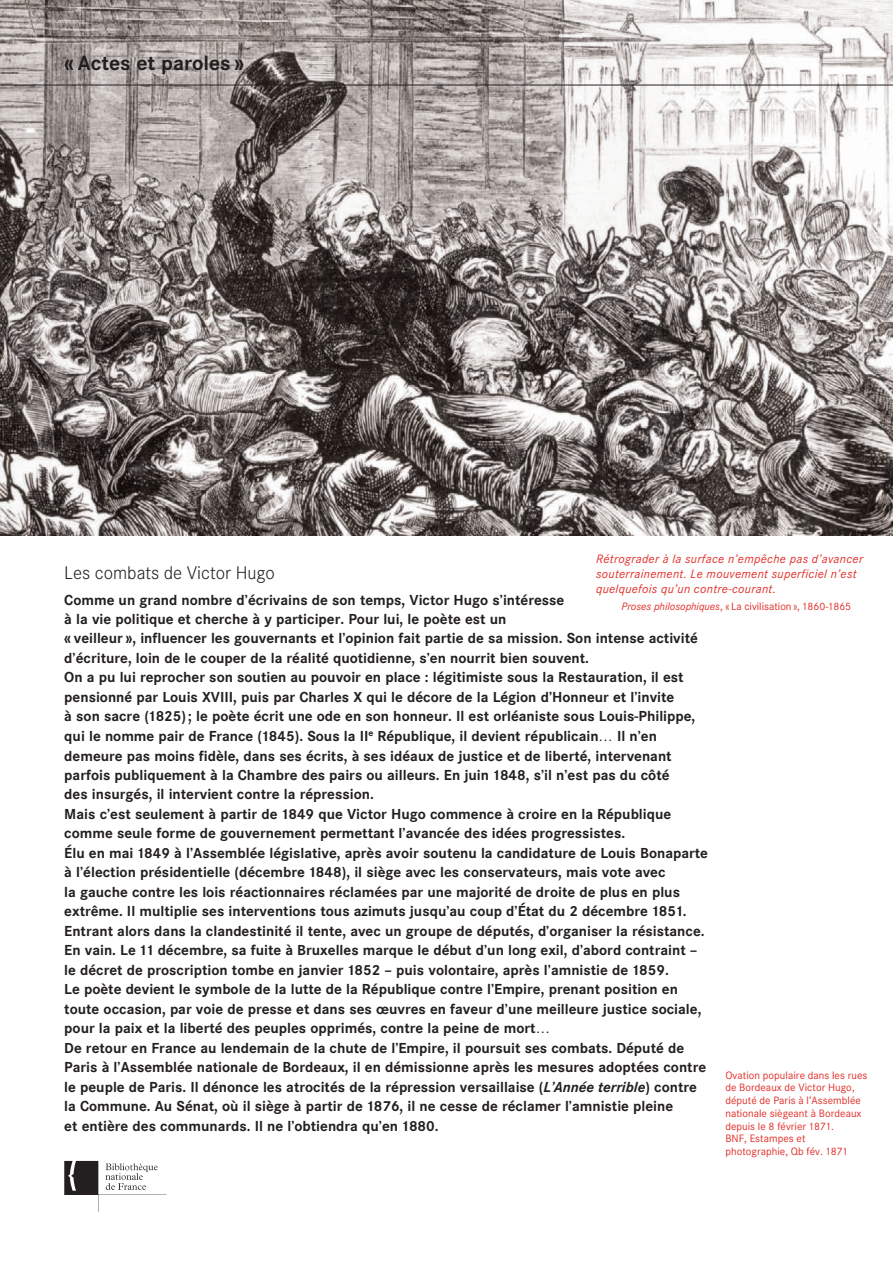
<style>
.page{position:relative;width:893px;height:1263px;background:#fff}
.page>*{position:absolute;margin:0;border:0;box-sizing:border-box;transform-origin:0 0}
.t1{font:51px "BN Flogo";color:#231f20}
.t2{font:700 20.25px "Corporate SBQ3";color:#231f20}
.t3{font:300 18px "Corporate SBQ3";color:#231f20}
.t4{font:700 14.25px/19.5px "Corporate SBQ3";color:#231f20}
.t5{font:italic 12px/15px "Corporate SBQ3";letter-spacing:.025em;color:#e12c26}
.t6{font:10.5px/12.8px "Corporate SBQ3";letter-spacing:.005em;color:#e12c26}
.s1{font-style:italic}
</style>
<div class="page">
<img style="left:0;top:0;width:892px;height:536px">
<hr style="left:1px;top:85px;width:891px;height:1px;background:#231f20">
<h2 class="t2" style="left:64px;top:52px;width:181px">« Actes et paroles »</h2>
<p class="t5" style="left:596px;top:551px;width:268px">Rétrograder à la surface n’empêche pas d’avancer souterrainement. Le mouvement superficiel n’est quelquefois qu’un contre-courant.</p>
<p class="t6" style="left:621px;top:600px;width:231px"><span class="s1">Proses philosophiques</span>, « La civilisation », 1860-1865</p>
<p class="t3" style="left:64px;top:563px;width:212px">Les combats de Victor Hugo</p>
<p class="t4" style="left:64px;top:590px;width:645px">Comme un grand nombre d’écrivains de son temps, Victor Hugo s’intéresse<br>à la vie politique et cherche à y participer. Pour lui, le poète est un<br>« veilleur », influencer les gouvernants et l’opinion fait partie de sa mission. Son intense activité d’écriture, loin de le couper de la réalité quotidienne, s’en nourrit bien souvent.<br>On a pu lui reprocher son soutien au pouvoir en place : légitimiste sous la Restauration, il est pensionné par Louis XVIII, puis par Charles X qui le décore de la Légion d’Honneur et l’invite<br>à son sacre (1825) ; le poète écrit une ode en son honneur. Il est orléaniste sous Louis-Philippe, qui le nomme pair de France (1845). Sous la II<sup>e</sup> République, il devient républicain… Il n’en demeure pas moins fidèle, dans ses écrits, à ses idéaux de justice et de liberté, intervenant parfois publiquement à la Chambre des pairs ou ailleurs. En juin 1848, s’il n’est pas du côté<br>des insurgés, il intervient contre la répression.<br>Mais c’est seulement à partir de 1849 que Victor Hugo commence à croire en la République comme seule forme de gouvernement permettant l’avancée des idées progressistes.<br>Élu en mai 1849 à l’Assemblée législative, après avoir soutenu la candidature de Louis Bonaparte à l’élection présidentielle (décembre 1848), il siège avec les conservateurs, mais vote avec<br>la gauche contre les lois réactionnaires réclamées par une majorité de droite de plus en plus extrême. Il multiplie ses interventions tous azimuts jusqu’au coup d’État du 2 décembre 1851.<br>Entrant alors dans la clandestinité il tente, avec un groupe de députés, d’organiser la résistance.<br>En vain. Le 11 décembre, sa fuite à Bruxelles marque le début d’un long exil, d’abord contraint – le décret de proscription tombe en janvier 1852 – puis volontaire, après l’amnistie de 1859.<br>Le poète devient le symbole de la lutte de la République contre l’Empire, prenant position en toute occasion, par voie de presse et dans ses œuvres en faveur d’une meilleure justice sociale, pour la paix et la liberté des peuples opprimés, contre la peine de mort…<br>De retour en France au lendemain de la chute de l’Empire, il poursuit ses combats. Député de Paris à l’Assemblée nationale de Bordeaux, il en démissionne après les mesures adoptées contre le peuple de Paris. Il dénonce les atrocités de la répression versaillaise (<span class="s1">L’Année terrible</span>) contre la Commune. Au Sénat, où il siège à partir de 1876, il ne cesse de réclamer l’amnistie pleine<br>et entière des communards. Il ne l’obtiendra qu’en 1880.</p>
<h1 class="t1" style="left:64px;top:1164px;width:104px">a</h1>
<p class="t6" style="left:725px;top:1069px;width:143px">Ovation populaire dans les rues de Bordeaux de Victor Hugo, député de Paris à l’Assemblée nationale siègeant à Bordeaux depuis le 8 février 1871.<br>BNF, Estampes et photographie, Qb fév. 1871</p>
</div>
